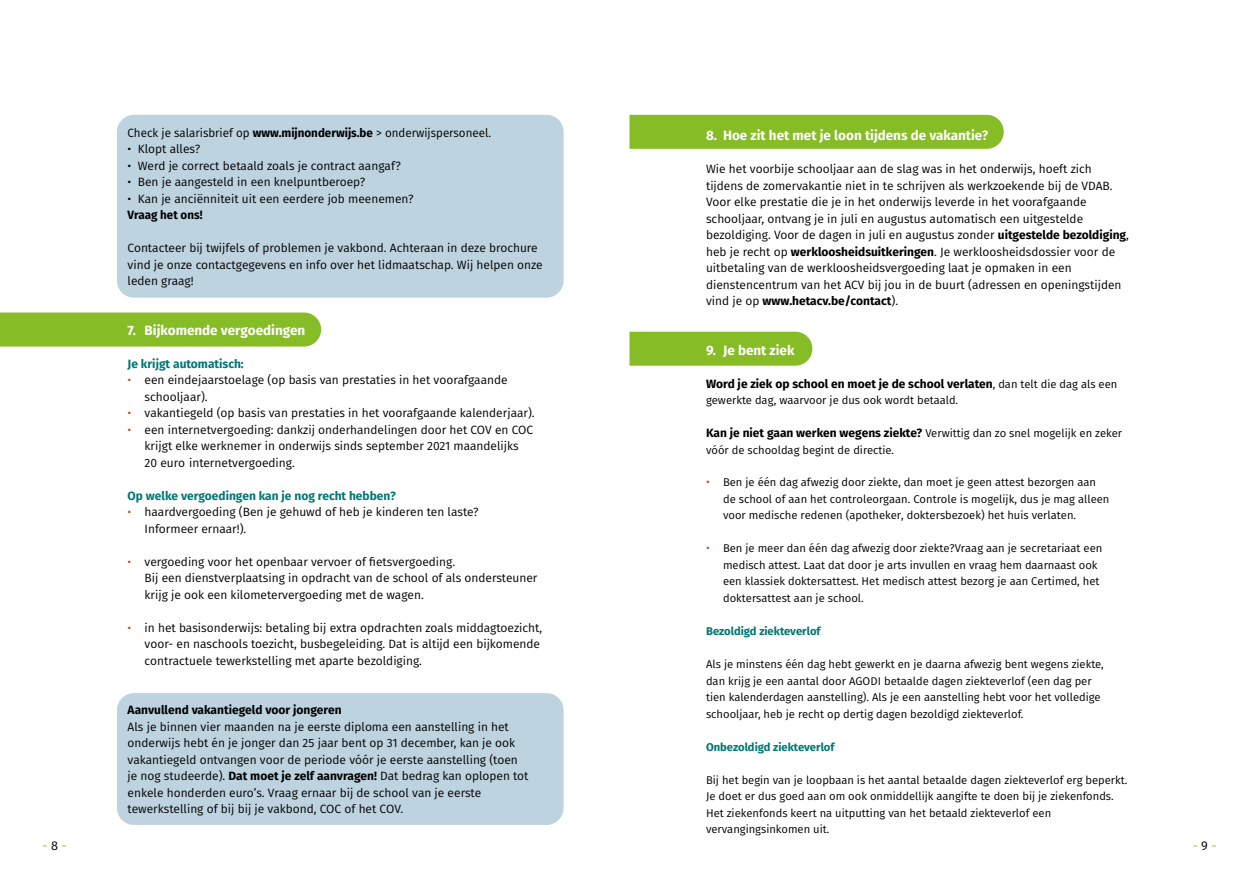
<style>
.page{position:relative;width:1259px;height:893px;background:#fff}
.page>*{position:absolute;margin:0;border:0;box-sizing:border-box;transform-origin:0 0}
.t1{font:700 13.5px "Fira Sans";color:#fff}
.t2{font:12.75px "Fira Sans";color:#86bc25}
.t3{font:12px/16.5px "Fira Sans";color:#000}
.t4{font:700 12px "Fira Sans";color:#000}
.t5{font:700 12px "Fira Sans";color:#007873}
.t6{font:11.25px/16.5px "Fira Sans";color:#000}
.t7{font:700 11.25px "Fira Sans";color:#007873}
.s1{font-weight:700}
.s2{color:#c14d1d}
.s3{font-weight:400;font-size:11.25px}
.s4{font-weight:700;font-size:12px}
.s5{font-size:12px;color:#c14d1d}
.s6{color:#000}
</style>
<div class="page">
<div style="left:117px;top:115px;width:446px;height:183px;background:#bed3e0;border-radius:17px"></div>
<div style="left:117px;top:693px;width:446px;height:132px;background:#bed3e0;border-radius:17px"></div>
<div style="left:629px;top:332px;width:183px;height:34px;background:#86bc25"></div>
<div style="left:629px;top:115px;width:374px;height:34px;background:#86bc25"></div>
<div style="left:0;top:313px;width:321px;height:34px;background:#86bc25"></div>
<p class="t3" style="left:128px;top:124px;width:365px">Check je salarisbrief op <span class="s1">www.mijnonderwijs.be</span> &gt; onderwijspersoneel.</p>
<p class="t3" style="left:128px;top:140px;width:74px">• Klopt alles?</p>
<p class="t3" style="left:128px;top:157px;width:275px">• Werd je correct betaald zoals je contract aangaf?</p>
<p class="t3" style="left:128px;top:173px;width:239px">• Ben je aangesteld in een knelpuntberoep?</p>
<p class="t3" style="left:128px;top:190px;width:287px">• Kan je anciënniteit uit een eerdere job meenemen?</p>
<p class="t4" style="left:128px;top:205px;width:76px">Vraag het ons!</p>
<p class="t3" style="left:128px;top:239px;width:417px">Contacteer bij twijfels of problemen je vakbond. Achteraan in deze brochure vind je onze contactgegevens en info over het lidmaatschap. Wij helpen onze leden graag!</p>
<p class="t1" style="left:128px;top:319px;width:179px">7. Bijkomende vergoedingen</p>
<p class="t5" style="left:128px;top:353px;width:118px">Je krijgt automatisch:</p>
<p class="t3" style="left:145px;top:371px;width:364px;text-indent:-17px"><span class="s2">•</span> een eindejaarstoelage (op basis van prestaties in het voorafgaande schooljaar).</p>
<p class="t3" style="left:128px;top:404px;width:409px"><span class="s2">•</span> vakantiegeld (op basis van prestaties in het voorafgaande kalenderjaar).</p>
<p class="t3" style="left:145px;top:421px;width:390px;text-indent:-17px"><span class="s2">•</span> een internetvergoeding: dankzij onderhandelingen door het COV en COC krijgt elke werknemer in onderwijs sinds september 2021 maandelijks<br>20 euro internetvergoeding.</p>
<p class="t5" style="left:128px;top:485px;width:270px">Op welke vergoedingen kan je nog recht hebben?</p>
<p class="t3" style="left:145px;top:503px;width:336px;text-indent:-17px"><span class="s2">•</span> haardvergoeding (Ben je gehuwd of heb je kinderen ten laste?<br>Informeer ernaar!).</p>
<p class="t3" style="left:145px;top:553px;width:394px;text-indent:-17px"><span class="s2">•</span> vergoeding voor het openbaar vervoer of fietsvergoeding.<br>Bij een dienstverplaatsing in opdracht van de school of als ondersteuner krijg je ook een kilometervergoeding met de wagen.</p>
<p class="t3" style="left:145px;top:619px;width:399px;text-indent:-17px"><span class="s2">•</span> in het basisonderwijs: betaling bij extra opdrachten zoals middagtoezicht, voor- en naschools toezicht, busbegeleiding. Dat is altijd een bijkomende contractuele tewerkstelling met aparte bezoldiging.</p>
<p class="t4" style="left:128px;top:700px;width:215px">Aanvullend vakantiegeld voor jongeren</p>
<p class="t3" style="left:128px;top:718px;width:402px">Als je binnen vier maanden na je eerste diploma een aanstelling in het onderwijs hebt én je jonger dan 25 jaar bent op 31 december, kan je ook vakantiegeld ontvangen voor de periode vóór je eerste aanstelling (toen je nog studeerde). <span class="s1">Dat moet je zelf aanvragen!</span> Dat bedrag kan oplopen tot enkele honderden euro’s. Vraag ernaar bij de school van je eerste tewerkstelling of bij bij je vakbond, COC of het COV.</p>
<p class="t1" style="left:706px;top:124px;width:284px">8. Hoe zit het met je loon tijdens de vakantie?</p>
<p class="t3" style="left:706px;top:160px;width:424px">Wie het voorbije schooljaar aan de slag was in het onderwijs, hoeft zich tijdens de zomervakantie niet in te schrijven als werkzoekende bij de VDAB.<br>Voor elke prestatie die je in het onderwijs leverde in het voorafgaande schooljaar, ontvang je in juli en augustus automatisch een uitgestelde bezoldiging. Voor de dagen in juli en augustus zonder <span class="s1">uitgestelde bezoldiging</span>, heb je recht op <span class="s1">werkloosheidsuitkeringen</span>. Je werkloosheidsdossier voor de uitbetaling van de werkloosheidsvergoeding laat je opmaken in een dienstencentrum van het ACV bij jou in de buurt (adressen en openingstijden vind je op <span class="s1">www.hetacv.be/contact</span>).</p>
<p class="t1" style="left:706px;top:339px;width:90px">9. Je bent ziek</p>
<p class="t4" style="left:706px;top:373px;width:413px">Word je ziek op school en moet je de school verlaten<span class="s3">, dan telt die dag als een</span></p>
<p class="t6" style="left:706px;top:392px;width:254px">gewerkte dag, waarvoor je dus ook wordt betaald.</p>
<p class="t6" style="left:706px;top:425px;width:417px"><span class="s4">Kan je niet gaan werken wegens ziekte?</span> Verwittig dan zo snel mogelijk en zeker vóór de schooldag begint de directie.</p>
<p class="t6" style="left:723px;top:474px;width:388px;text-indent:-17px"><span class="s5">•</span> Ben je één dag afwezig door ziekte, dan moet je geen attest bezorgen aan de school of aan het controleorgaan. Controle is mogelijk, dus je mag alleen voor medische redenen (apotheker, doktersbezoek) het huis verlaten.</p>
<p class="t6" style="left:723px;top:540px;width:381px;text-indent:-17px"><span class="s5">•</span> Ben je meer dan één dag afwezig door ziekte?Vraag aan je secretariaat een medisch attest. Laat dat door je arts invullen en vraag hem daarnaast ook een klassiek doktersattest. Het medisch attest bezorg je aan Certimed, het doktersattest aan je school.</p>
<p class="t7" style="left:706px;top:622px;width:116px">Bezoldigd ziekteverlof</p>
<p class="t6" style="left:706px;top:656px;width:399px">Als je minstens één dag hebt gewerkt en je daarna afwezig bent wegens ziekte, dan krijg je een aantal door AGODI betaalde dagen ziekteverlof (een dag per tien kalenderdagen aanstelling). Als je een aanstelling hebt voor het volledige schooljaar, heb je recht op dertig dagen bezoldigd ziekteverlof.</p>
<p class="t7" style="left:706px;top:737px;width:130px">Onbezoldigd ziekteverlof</p>
<p class="t6" style="left:706px;top:771px;width:423px">Bij het begin van je loopbaan is het aantal betaalde dagen ziekteverlof erg beperkt.<br>Je doet er dus goed aan om ook onmiddellijk aangifte te doen bij je ziekenfonds.<br>Het ziekenfonds keert na uitputting van het betaald ziekteverlof een vervangingsinkomen uit.</p>
<p class="t2" style="left:43px;top:836px;width:26px">- <span class="s6">8</span> -</p>
<p class="t2" style="left:1192px;top:836px;width:25px">- <span class="s6">9</span> -</p>
</div>
